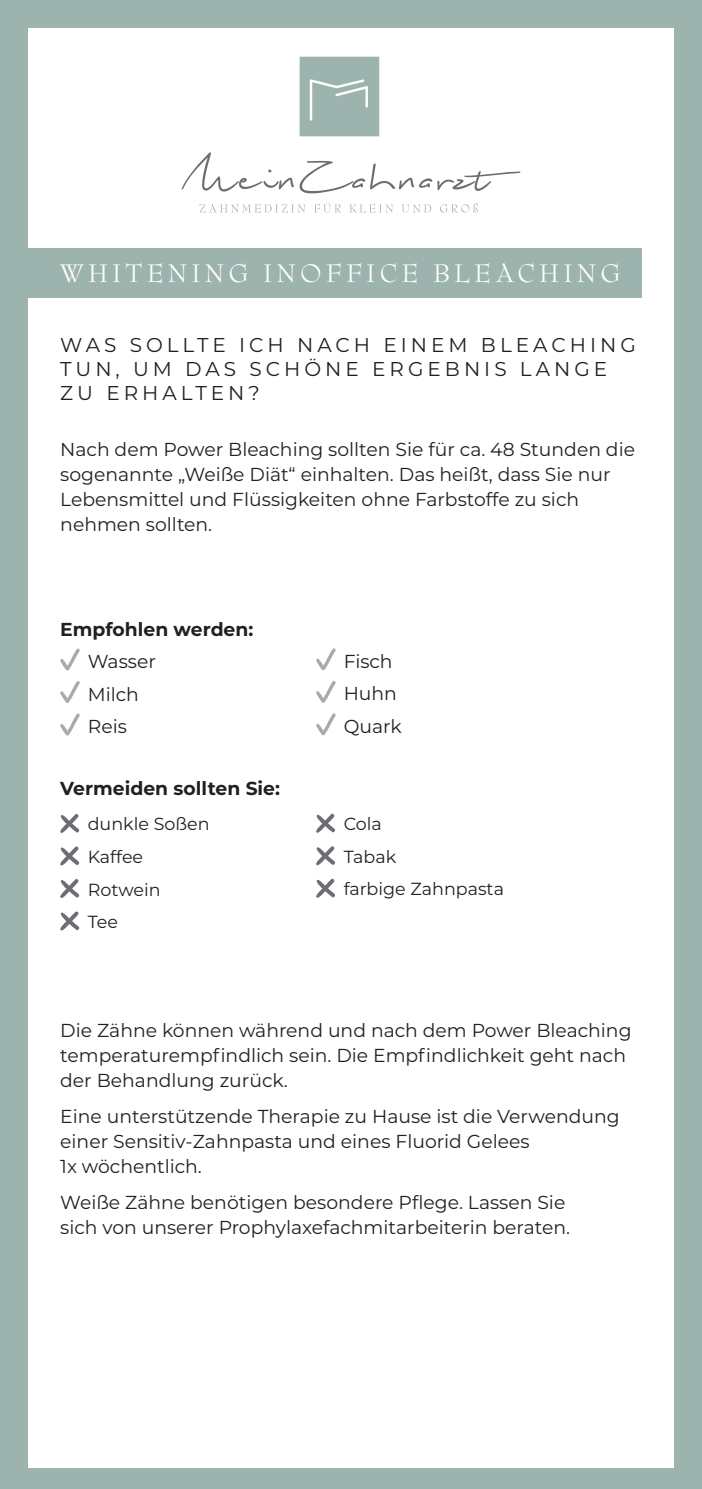
<style>
.page{position:relative;width:702px;height:1489px;background:#fff}
.page>*{position:absolute;margin:0;border:0;box-sizing:border-box;transform-origin:0 0}
.t1{font:27.75px "Bernhard Modern Std";letter-spacing:.15em;color:#fff}
.t2{font:20px/24px "Montserrat";letter-spacing:.2em;color:#231f20}
.t3{font:18.75px/25px "Montserrat";color:#231f20}
.t4{font:700 18.75px "Montserrat";color:#231f20}
.t5{font:17.5px "Montserrat";color:#231f20}
</style>
<div class="page">
<div style="left:0;top:0;width:702px;height:1488px;background:#9db3ae"></div>
<div style="left:28px;top:28px;width:645px;height:1439px;background:#fff"></div>
<div style="left:8px;top:248px;width:633px;height:49px;background:#9db3ae"></div>
<svg style="left:200px;top:204px;width:105px;height:9px"></svg>
<svg style="left:314px;top:202px;width:27px;height:10px"></svg>
<svg style="left:349px;top:204px;width:44px;height:9px"></svg>
<svg style="left:402px;top:204px;width:29px;height:8px"></svg>
<svg style="left:440px;top:203px;width:38px;height:9px"></svg>
<svg style="left:299px;top:57px;width:80px;height:79px;background:#a3b7b3"></svg>
<svg style="left:182px;top:152px;width:338px;height:41px"></svg>
<svg style="left:60px;top:648px;width:20px;height:22px"></svg>
<svg style="left:60px;top:681px;width:20px;height:22px"></svg>
<svg style="left:60px;top:713px;width:20px;height:22px"></svg>
<svg style="left:316px;top:648px;width:20px;height:22px"></svg>
<svg style="left:316px;top:681px;width:20px;height:22px"></svg>
<svg style="left:316px;top:713px;width:20px;height:22px"></svg>
<svg style="left:60px;top:814px;width:20px;height:19px"></svg>
<svg style="left:60px;top:846px;width:20px;height:20px"></svg>
<svg style="left:60px;top:879px;width:20px;height:19px"></svg>
<svg style="left:60px;top:911px;width:20px;height:20px"></svg>
<svg style="left:316px;top:813px;width:19px;height:20px"></svg>
<svg style="left:316px;top:846px;width:19px;height:20px"></svg>
<svg style="left:316px;top:878px;width:19px;height:20px"></svg>
<p class="t1" style="left:60px;top:258px;width:561px">WHITENING INOFFICE BLEACHING</p>
<p class="t2" style="left:60px;top:332px;width:577px">WAS SOLLTE ICH NACH EINEM BLEACHING<br>TUN, UM DAS SCHÖNE ERGEBNIS LANGE<br>ZU ERHALTEN?</p>
<p class="t3" style="left:60px;top:436px;width:576px">Nach dem Power Bleaching sollten Sie für ca. 48 Stunden die sogenannte „Weiße Diät“ einhalten. Das heißt, dass Sie nur Lebensmittel und Flüssigkeiten ohne Farbstoffe zu sich nehmen sollten.</p>
<p class="t4" style="left:60px;top:615px;width:194px">Empfohlen werden:</p>
<p class="t3" style="left:88px;top:648px;width:70px">Wasser</p>
<p class="t3" style="left:88px;top:680px;width:53px">Milch</p>
<p class="t3" style="left:88px;top:713px;width:41px">Reis</p>
<p class="t4" style="left:60px;top:775px;width:221px">Vermeiden sollten Sie:</p>
<p class="t5" style="left:88px;top:812px;width:123px">dunkle Soßen</p>
<p class="t5" style="left:88px;top:844px;width:57px">Kaffee</p>
<p class="t5" style="left:88px;top:877px;width:74px">Rotwein</p>
<p class="t5" style="left:88px;top:909px;width:32px">Tee</p>
<p class="t3" style="left:343px;top:648px;width:50px">Fisch</p>
<p class="t3" style="left:343px;top:680px;width:55px">Huhn</p>
<p class="t3" style="left:343px;top:713px;width:60px">Quark</p>
<p class="t5" style="left:343px;top:812px;width:40px">Cola</p>
<p class="t5" style="left:343px;top:844px;width:54px">Tabak</p>
<p class="t5" style="left:343px;top:877px;width:162px">farbige Zahnpasta</p>
<p class="t3" style="left:60px;top:1017px;width:572px">Die Zähne können während und nach dem Power Bleaching temperaturempfindlich sein. Die Empfindlichkeit geht nach der Behandlung zurück.</p>
<p class="t3" style="left:60px;top:1103px;width:561px">Eine unterstützende Therapie zu Hause ist die Verwendung einer Sensitiv-Zahnpasta und eines Fluorid Gelees<br>1x wöchentlich.</p>
<p class="t3" style="left:60px;top:1188px;width:511px">Weiße Zähne benötigen besondere Pflege. Lassen Sie sich von unserer Prophylaxefachmitarbeiterin beraten.</p>
</div>
